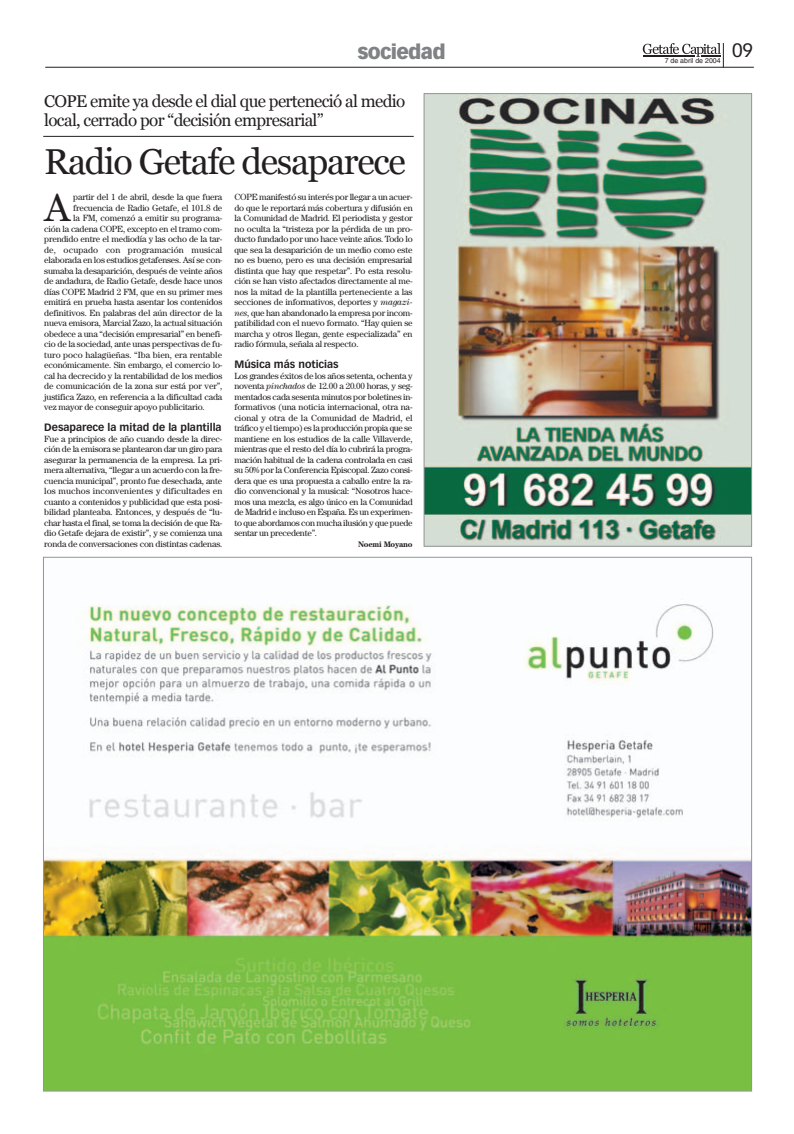
<style>
.page{position:relative;width:794px;height:1134px;background:#fff}
.page>*{position:absolute;margin:0;border:0;box-sizing:border-box;transform-origin:0 0}
.t1{font:39.5px "Century";color:#231f20}
.t2{font:36px "Georgia";letter-spacing:-.035em;color:#231f20}
.t3{font:900 20px "Vectora LH";letter-spacing:-.035em;color:#808285}
.t4{font:19px "Vectora LH";color:#231f20}
.t5{font:17px/19px "Georgia";letter-spacing:-.035em;color:#231f20}
.t6{font:700 10.5px "Vectora LH";color:#231f20}
.t7{font:9px/10.5px "Century";letter-spacing:-.02em;color:#231f20;text-align:justify}
.t8{font:9px "Century";color:#231f20}
.t9{font:9px "Century";letter-spacing:.01em;color:#231f20}
.t10{font:700 8px "Century";letter-spacing:-.035em;color:#231f20}
.t11{font:7px "Helvetica";color:#231f20}
.s1{font-style:italic}
</style>
<div class="page">
<hr style="left:45px;top:67px;width:709px;height:1px;background:#231f20">
<svg style="left:643px;top:43px;width:81px;height:25px"></svg>
<hr style="left:43px;top:136px;width:371px;height:1px;background:#231f20">
<img style="left:45px;top:604px;width:705px;height:485px">
<img style="left:426px;top:95px;width:324px;height:450px">
<div style="left:424px;top:93px;width:328px;height:454px;border:1px solid #939598"></div>
<p class="t3" style="left:357px;top:43px;width:90px">sociedad</p>
<p class="t5" style="left:44px;top:92px;width:363px">COPE emite ya desde el dial que perteneciÛ al medio local, cerrado por ìdecisiÛn empresarialî</p>
<p class="t2" style="left:44px;top:141px;width:363px">Radio Getafe desaparece</p>
<p class="t1" style="left:44px;top:194px;width:28px">A</p>
<p class="t7" style="left:73px;top:192px;width:151px">partir del 1 de abril, desde la que fuera</p>
<p class="t7" style="left:73px;top:203px;width:151px">frecuencia de Radio Getafe, el 101.8 de</p>
<p class="t7" style="left:73px;top:213px;width:151px">la FM, comenzó a emitir su programa-</p>
<p class="t7" style="left:44px;top:224px;width:180px">ción la cadena COPE, excepto en el tramo com-</p>
<p class="t7" style="left:44px;top:234px;width:180px">prendido entre el mediodía y las ocho de la tar-</p>
<p class="t9" style="left:44px;top:246px;width:180px">de, ocupado con programación musical</p>
<p class="t7" style="left:44px;top:255px;width:180px">elaborada en los estudios getafenses. Así se con-</p>
<p class="t7" style="left:44px;top:266px;width:180px">sumaba la desaparición, después de veinte años</p>
<p class="t7" style="left:44px;top:276px;width:180px">de andadura, de Radio Getafe, desde hace unos</p>
<p class="t7" style="left:44px;top:287px;width:180px">días COPE Madrid 2 FM, que en su primer mes</p>
<p class="t7" style="left:44px;top:297px;width:180px">emitirá en prueba hasta asentar los contenidos</p>
<p class="t7" style="left:44px;top:308px;width:180px">definitivos. En palabras del aún director de la</p>
<p class="t7" style="left:44px;top:318px;width:180px">nueva emisora, Marcial Zazo, la actual situación</p>
<p class="t7" style="left:44px;top:329px;width:180px">obedece a una “decisión empresarial” en benefi-</p>
<p class="t7" style="left:44px;top:339px;width:180px">cio de la sociedad, ante unas perspectivas de fu-</p>
<p class="t8" style="left:44px;top:351px;width:180px">turo poco halagüeñas. “Iba bien, era rentable</p>
<p class="t7" style="left:44px;top:360px;width:180px">económicamente. Sin embargo, el comercio lo-</p>
<p class="t7" style="left:44px;top:371px;width:180px">cal ha decrecido y la rentabilidad de los medios</p>
<p class="t7" style="left:44px;top:381px;width:180px">de comunicación de la zona sur está por ver”,</p>
<p class="t7" style="left:44px;top:392px;width:180px">justifica Zazo, en referencia a la dificultad cada</p>
<p class="t7" style="left:44px;top:402px;width:162px">vez mayor de conseguir apoyo publicitario.</p>
<p class="t6" style="left:44px;top:423px;width:179px">Desaparece la mitad de la plantilla</p>
<p class="t7" style="left:44px;top:434px;width:180px">Fue a principios de año cuando desde la direc&shy;ción de la emisora se plantearon dar un giro para asegurar la permanencia de la empresa. La pri&shy;mera alternativa, “llegar a un acuerdo con la fre&shy;cuencia municipal”, pronto fue desechada, ante los muchos inconvenientes y dificultades en cuanto a contenidos y publicidad que esta posi&shy;bilidad planteaba. Entonces, y después de “lu&shy;char hasta el final, se toma la decisión de que Ra&shy;dio Getafe dejara de existir”, y se comienza una ronda de conversaciones con distintas cadenas.</p>
<p class="t7" style="left:234px;top:192px;width:180px">COPE manifestó su interés por llegar a un acuer&shy;do que le reportará más cobertura y difusión en la Comunidad de Madrid. El periodista y gestor no oculta la “tristeza por la pérdida de un pro&shy;ducto fundado por uno hace veinte años. Todo lo que sea la desaparición de un medio como este no es bueno, pero es una decisión empresarial distinta que hay que respetar”. Po esta resolu&shy;ción se han visto afectados directamente al me&shy;nos la mitad de la plantilla perteneciente a las secciones de informativos, deportes y <span class="s1">magazi&shy;nes</span>, que han abandonado la empresa por incom&shy;patibilidad con el nuevo formato. “Hay quien se marcha y otros llegan, gente especializada” en radio fórmula, señala al respecto.</p>
<p class="t6" style="left:234px;top:360px;width:106px">Música más noticias</p>
<p class="t7" style="left:234px;top:371px;width:180px">Los grandes éxitos de los años setenta, ochenta y noventa <span class="s1">pinchados</span> de 12.00 a 20.00 horas, y seg&shy;mentados cada sesenta minutos por boletines in&shy;formativos (una noticia internacional, otra na&shy;cional y otra de la Comunidad de Madrid, el tráfico y el tiempo) es la producción propia que se mantiene en los estudios de la calle Villaverde, mientras que el resto del día lo cubrirá la progra&shy;mación habitual de la cadena controlada en casi su 50% por la Conferencia Episcopal. Zazo consi&shy;dera que es una propuesta a caballo entre la ra&shy;dio convencional y la musical: “Nosotros hace&shy;mos una mezcla, es algo único en la Comunidad de Madrid e incluso en España. Es un experimen&shy;to que abordamos con mucha ilusión y que puede sentar un precedente”.</p>
<p class="t10" style="left:358px;top:541px;width:56px">Noemi Moyano</p>
<p class="t11" style="left:665px;top:58px;width:58px">7 de abril de 2004</p>
<p class="t4" style="left:732px;top:42px;width:23px">09</p>
</div>
